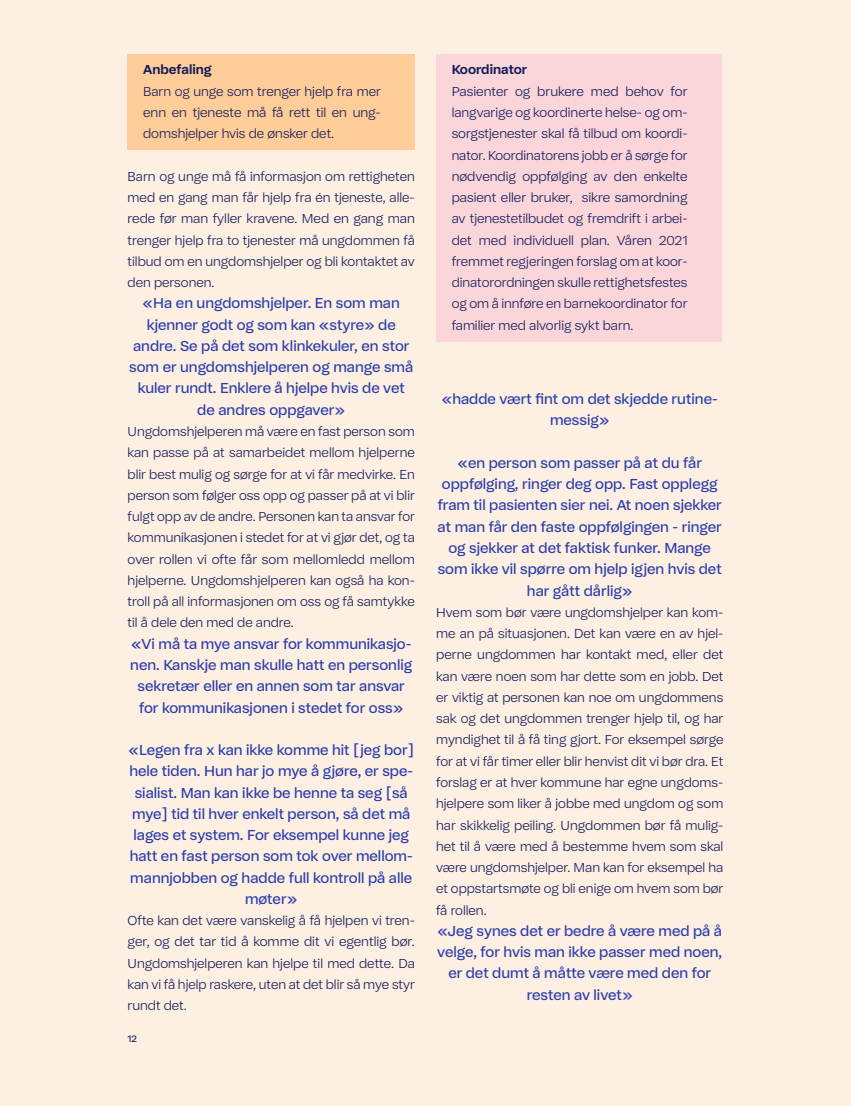
<style>
.page{position:relative;width:851px;height:1106px;background:#fff}
.page>*{position:absolute;margin:0;border:0;box-sizing:border-box;transform-origin:0 0}
.t1{font:15px/21.3px "Barneombudet";color:#293dab;text-align:center}
.t2{font:300 13.5px/21.3px "Barneombudet";color:#121c59;text-align:justify}
.t3{font:700 13.5px "Barneombudet";color:#121c59}
.t4{font:9.75px "Barneombudet";color:#121c59}
</style>
<div class="page">
<div style="left:0;top:0;width:850px;height:1106px;background:#feefe3"></div>
<div style="left:128px;top:55px;width:287px;height:31px;background:#ffcd9a"></div>
<div style="left:128px;top:76px;width:287px;height:74px;background:#ffcd9a"></div>
<div style="left:436px;top:55px;width:285px;height:31px;background:#fad6db"></div>
<div style="left:436px;top:76px;width:285px;height:265px;background:#fad6db"></div>
<p class="t3" style="left:143px;top:62px;width:70px">Anbefaling</p>
<p class="t2" style="left:143px;top:80px;width:239px">Barn og unge som trenger hjelp fra mer enn en tjeneste må få rett til en ung&shy;domshjelper hvis de ønsker det.</p>
<p class="t2" style="left:128px;top:165px;width:288px">Barn og unge må få informasjon om rettigheten med en gang man får hjelp fra én tjeneste, alle&shy;rede før man fyller kravene. Med en gang man trenger hjelp fra to tjenester må ungdommen få tilbud om en ungdomshjelper og bli kontaktet av den personen.</p>
<p class="t1" style="left:129px;top:292px;width:285px">«Ha en ungdomshjelper. En som man kjenner godt og som kan «styre» de andre. Se på det som klinkekuler, en stor som er ungdomshjelperen og mange små kuler rundt. Enklere å hjelpe hvis de vet de andres oppgaver»</p>
<p class="t2" style="left:128px;top:420px;width:289px">Ungdomshjelperen må være en fast person som kan passe på at samarbeidet mellom hjelperne blir best mulig og sørge for at vi får medvirke. En person som følger oss opp og passer på at vi blir fulgt opp av de andre. Personen kan ta ansvar for kommunikasjonen i stedet for at vi gjør det, og ta over rollen vi ofte får som mellomledd mellom hjelperne. Ungdomshjelperen kan også ha kon&shy;troll på all informasjonen om oss og få samtykke til å dele den med de andre.</p>
<p class="t1" style="left:130px;top:632px;width:283px">«Vi må ta mye ansvar for kommunikasjo&shy;nen. Kanskje man skulle hatt en personlig sekretær eller en annen som tar ansvar for kommunikasjonen i stedet for oss»</p>
<p class="t1" style="left:128px;top:739px;width:287px">«Legen fra x kan ikke komme hit [jeg bor] hele tiden. Hun har jo mye å gjøre, er spe&shy;sialist. Man kan ikke be henne ta seg [så mye] tid til hver enkelt person, så det må lages et system. For eksempel kunne jeg hatt en fast person som tok over mellom&shy;mannjobben og hadde full kontroll på alle møter»</p>
<p class="t2" style="left:128px;top:909px;width:289px">Ofte kan det være vanskelig å få hjelpen vi tren&shy;ger, og det tar tid å komme dit vi egentlig bør.<br>Ungdomshjelperen kan hjelpe til med dette. Da kan vi få hjelp raskere, uten at det blir så mye styr rundt det.</p>
<p class="t4" style="left:128px;top:1033px;width:11px">12</p>
<p class="t3" style="left:451px;top:62px;width:77px">Koordinator</p>
<p class="t2" style="left:451px;top:80px;width:237px">Pasienter og brukere med behov for langvarige og koordinerte helse- og om&shy;sorgstjenester skal få tilbud om koordi&shy;nator. Koordinatorens jobb er å sørge for nødvendig oppfølging av den enkelte pasient eller bruker, sikre samordning av tjenestetilbudet og fremdrift i arbei&shy;det med individuell plan. Våren 2021 fremmet regjeringen forslag om at koor&shy;dinatorordningen skulle rettighetsfestes og om å innføre en barnekoordinator for familier med alvorlig sykt barn.</p>
<p class="t1" style="left:441px;top:388px;width:277px">«hadde vært fint om det skjedde rutine&shy;messig»</p>
<p class="t1" style="left:437px;top:452px;width:286px">«en person som passer på at du får oppfølging, ringer deg opp. Fast opplegg fram til pasienten sier nei. At noen sjekker at man får den faste oppfølgingen - ringer og sjekker at det faktisk funker. Mange som ikke vil spørre om hjelp igjen hvis det har gått dårlig»</p>
<p class="t2" style="left:436px;top:601px;width:289px">Hvem som bør være ungdomshjelper kan kom&shy;me an på situasjonen. Det kan være en av hjel&shy;perne ungdommen har kontakt med, eller det kan være noen som har dette som en jobb. Det er viktig at personen kan noe om ungdommens sak og det ungdommen trenger hjelp til, og har myndighet til å få ting gjort. For eksempel sørge for at vi får timer eller blir henvist dit vi bør dra. Et forslag er at hver kommune har egne ungdoms&shy;hjelpere som liker å jobbe med ungdom og som har skikkelig peiling. Ungdommen bør få mulig&shy;het til å være med å bestemme hvem som skal være ungdomshjelper. Man kan for eksempel ha et oppstartsmøte og bli enige om hvem som bør få rollen.</p>
<p class="t1" style="left:437px;top:919px;width:286px">«Jeg synes det er bedre å være med på å velge, for hvis man ikke passer med noen, er det dumt å måtte være med den for resten av livet»</p>
</div>
